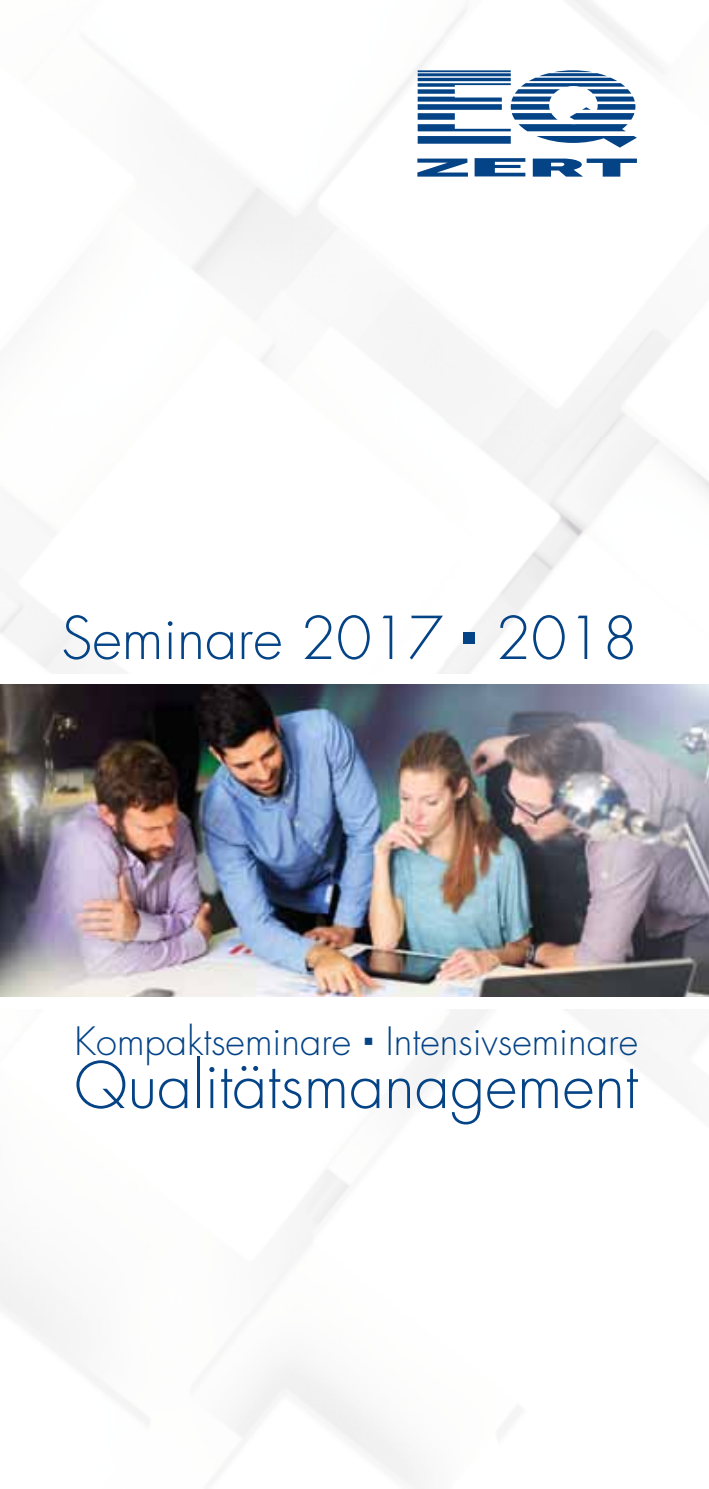
<style>
.page{position:relative;width:709px;height:1489px;background:#fff}
.page>*{position:absolute;margin:0;border:0;box-sizing:border-box;transform-origin:0 0}
.t1{font:300 62.5px "Futura Std";color:#044386}
.t2{font:300 57.5px "Futura Std";color:#044386}
.t3{font:300 38px "Futura Std";color:#044386}
</style>
<div class="page">
<svg style="left:417px;top:70px;width:220px;height:78px"></svg>
<svg style="left:474px;top:158px;width:51px;height:18px"></svg>
<svg style="left:417px;top:158px;width:51px;height:19px"></svg>
<svg style="left:533px;top:158px;width:104px;height:19px"></svg>
<img style="left:0;top:685px;width:709px;height:311px">
<svg style="left:464px;top:632px;width:11px;height:11px"></svg>
<h2 class="t2" style="left:61px;top:603px;width:578px">Seminare 2017 2018</h2>
<p class="t3" style="left:75px;top:1017px;width:565px">Kompaktseminare Intensivseminare</p>
<h1 class="t1" style="left:74px;top:1047px;width:565px">Qualitätsmanagement</h1>
</div>
